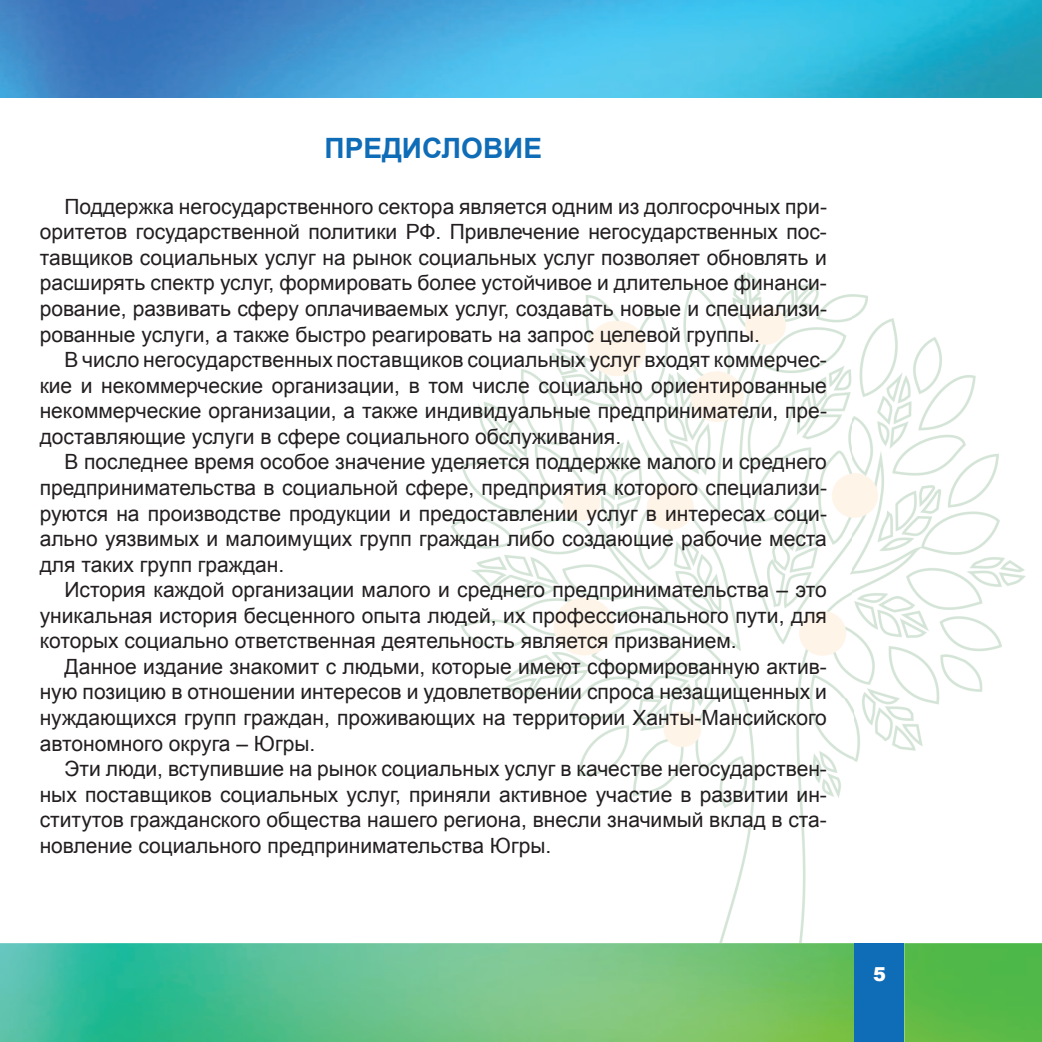
<style>
.page{position:relative;width:1042px;height:1042px;background:#fff}
.page>*{position:absolute;margin:0;border:0;box-sizing:border-box;transform-origin:0 0}
.t1{font:700 28px "Arial";color:#0f6cb6}
.t2{font:21px/25.6px "Arial";color:#231f20;text-align:justify}
.t3{font:900 19.25px "Arial";color:#fff}
</style>
<div class="page">
<img style="left:0;top:0;width:1042px;height:1042px">
<div style="left:854px;top:943px;width:50px;height:99px;background:#0f6cb6"></div>
<div style="left:0;top:99px;width:1042px;height:844px;background:#fff"></div>
<img style="left:451px;top:272px;width:574px;height:671px">
<h1 class="t1" style="left:324px;top:128px;width:219px">ПРЕДИСЛОВИЕ</h1>
<p class="t2" style="left:40px;top:193px;width:789px;text-indent:25px">Поддержка негосударственного сектора является одним из долгосрочных при&shy;оритетов государственной политики РФ. Привлечение негосударственных пос&shy;тавщиков социальных услуг на рынок социальных услуг позволяет обновлять и расширять спектр услуг, формировать более устойчивое и длительное финанси&shy;рование, развивать сферу оплачиваемых услуг, создавать новые и специализи&shy;рованные услуги, а также быстро реагировать на запрос целевой группы.</p>
<p class="t2" style="left:40px;top:347px;width:789px;text-indent:25px">В число негосударственных поставщиков социальных услуг входят коммерчес&shy;кие и некоммерческие организации, в том числе социально ориентированные некоммерческие организации, а также индивидуальные предприниматели, пре&shy;доставляющие услуги в сфере социального обслуживания.</p>
<p class="t2" style="left:40px;top:449px;width:789px;text-indent:25px">В последнее время особое значение уделяется поддержке малого и среднего предпринимательства в социальной сфере, предприятия которого специализи&shy;руются на производстве продукции и предоставлении услуг в интересах соци&shy;ально уязвимых и малоимущих групп граждан либо создающие рабочие места для таких групп граждан.</p>
<p class="t2" style="left:40px;top:577px;width:789px;text-indent:25px">История каждой организации малого и среднего предпринимательства – это уникальная история бесценного опыта людей, их профессионального пути, для которых социально ответственная деятельность является призванием.</p>
<p class="t2" style="left:40px;top:653px;width:789px;text-indent:25px">Данное издание знакомит с людьми, которые имеют сформированную актив&shy;ную позицию в отношении интересов и удовлетворении спроса незащищенных и нуждающихся групп граждан, проживающих на территории Ханты-Мансийского автономного округа – Югры.</p>
<p class="t2" style="left:40px;top:756px;width:789px;text-indent:25px">Эти люди, вступившие на рынок социальных услуг в качестве негосударствен&shy;ных поставщиков социальных услуг, приняли активное участие в развитии ин&shy;ститутов гражданского общества нашего региона, внесли значимый вклад в ста&shy;новление социального предпринимательства Югры.</p>
<p class="t3" style="left:873px;top:960px;width:14px">5</p>
</div>
